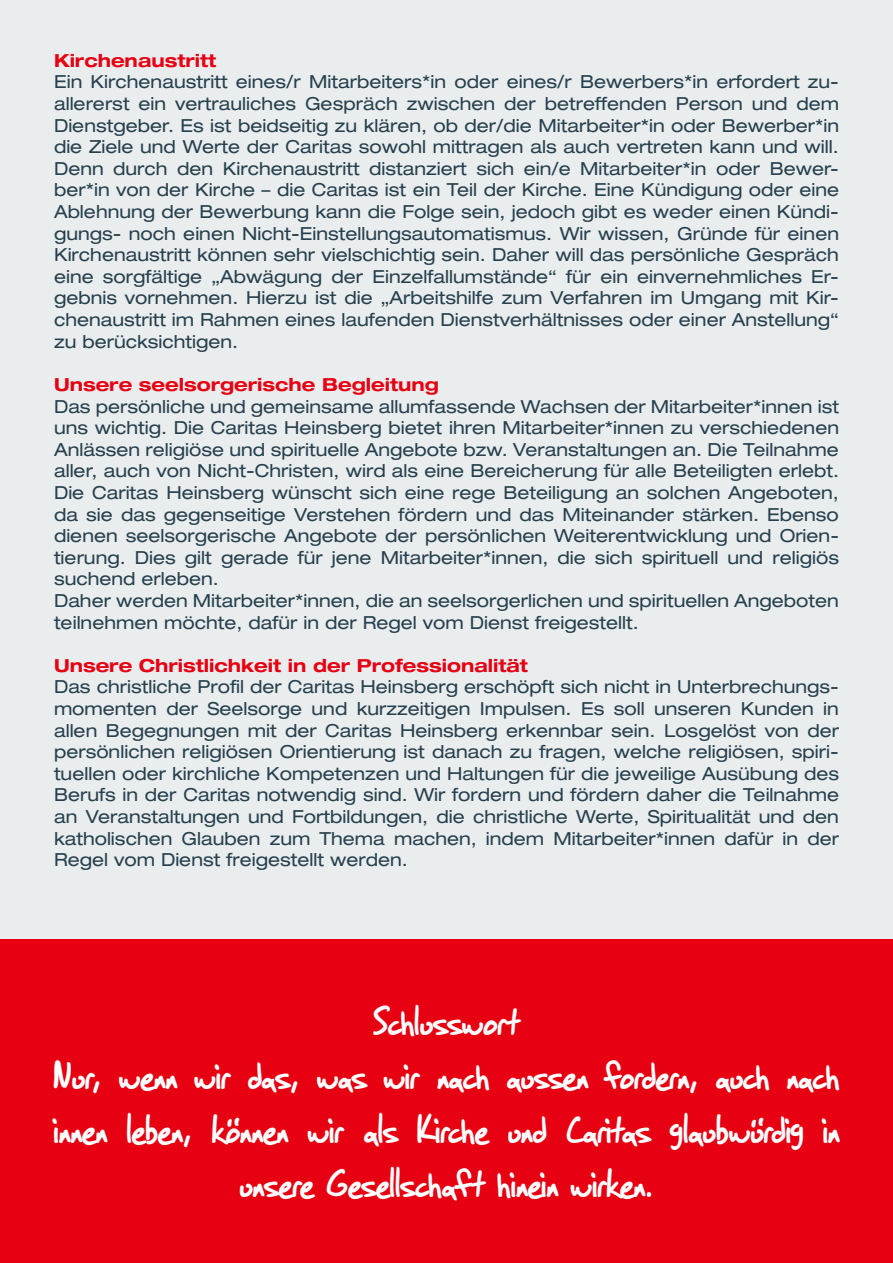
<style>
.page{position:relative;width:893px;height:1263px;background:#eaedee}
.page>*{position:absolute;margin:0;border:0;box-sizing:border-box;transform-origin:0 0}
.t1{font:700 45px/54px "SF Grunge Sans";letter-spacing:.015em;color:#fff;text-align:center}
.t2{font:expanded 18px/21.6px "Helvetica Neue LT Std";color:#26404d;text-align:justify}
.t3{font:700 expanded 18px "Helvetica Neue LT Std";color:#e60012}
</style>
<div class="page">
<div style="left:0;top:940px;width:893px;height:323px;background:#e60012"></div>
<p class="t3" style="left:54px;top:49px;width:163px">Kirchenaustritt</p>
<p class="t2" style="left:54px;top:71px;width:787px">Ein Kirchenaustritt eines/r Mitarbeiters*in oder eines/r Bewerbers*in erfordert zu&shy;allererst ein vertrauliches Gespräch zwischen der betreffenden Person und dem Dienstgeber. Es ist beidseitig zu klären, ob der/die Mitarbeiter*in oder Bewerber*in die Ziele und Werte der Caritas sowohl mittragen als auch vertreten kann und will.<br>Denn durch den Kirchenaustritt distanziert sich ein/e Mitarbeiter*in oder Bewer&shy;ber*in von der Kirche – die Caritas ist ein Teil der Kirche. Eine Kündigung oder eine Ablehnung der Bewerbung kann die Folge sein, jedoch gibt es weder einen Kündi&shy;gungs- noch einen Nicht-Einstellungsautomatismus. Wir wissen, Gründe für einen Kirchenaustritt können sehr vielschichtig sein. Daher will das persönliche Gespräch eine sorgfältige „Abwägung der Einzelfallumstände“ für ein einvernehmliches Er&shy;gebnis vornehmen. Hierzu ist die „Arbeitshilfe zum Verfahren im Umgang mit Kir&shy;chenaustritt im Rahmen eines laufenden Dienstverhältnisses oder einer Anstellung“ zu berücksichtigen.</p>
<p class="t3" style="left:54px;top:373px;width:386px">Unsere seelsorgerische Begleitung</p>
<p class="t2" style="left:54px;top:395px;width:786px;text-align:left">Das persönliche und gemeinsame allumfassende Wachsen der Mitarbeiter*innen ist uns wichtig. Die Caritas Heinsberg bietet ihren Mitarbeiter*innen zu verschiedenen Anlässen religiöse und spirituelle Angebote bzw. Veranstaltungen an. Die Teilnahme aller, auch von Nicht-Christen, wird als eine Bereicherung für alle Beteiligten erlebt.<br>Die Caritas Heinsberg wünscht sich eine rege Beteiligung an solchen Angeboten, da sie das gegenseitige Verstehen fördern und das Miteinander stärken. Ebenso dienen seelsorgerische Angebote der persönlichen Weiterentwicklung und Orien&shy;tierung. Dies gilt gerade für jene Mitarbeiter*innen, die sich spirituell und religiös suchend erleben.<br>Daher werden Mitarbeiter*innen, die an seelsorgerlichen und spirituellen Angeboten teilnehmen möchte, dafür in der Regel vom Dienst freigestellt.</p>
<p class="t3" style="left:54px;top:654px;width:475px">Unsere Christlichkeit in der Professionalität</p>
<p class="t2" style="left:54px;top:676px;width:786px">Das christliche Profil der Caritas Heinsberg erschöpft sich nicht in Unterbrechungs&shy;momenten der Seelsorge und kurzzeitigen Impulsen. Es soll unseren Kunden in allen Begegnungen mit der Caritas Heinsberg erkennbar sein. Losgelöst von der persönlichen religiösen Orientierung ist danach zu fragen, welche religiösen, spiri&shy;tuellen oder kirchliche Kompetenzen und Haltungen für die jeweilige Ausübung des Berufs in der Caritas notwendig sind. Wir fordern und fördern daher die Teilnahme an Veranstaltungen und Fortbildungen, die christliche Werte, Spiritualität und den katholischen Glauben zum Thema machen, indem Mitarbeiter*innen dafür in der Regel vom Dienst freigestellt werden.</p>
<h1 class="t1" style="left:54px;top:991px;width:786px">Schlusswort<br>Nur, wenn wir das, was wir nach aussen fordern, auch nach innen leben, können wir als Kirche und Caritas glaubwürdig in unsere Gesellschaft hinein wirken.</h1>
</div>
